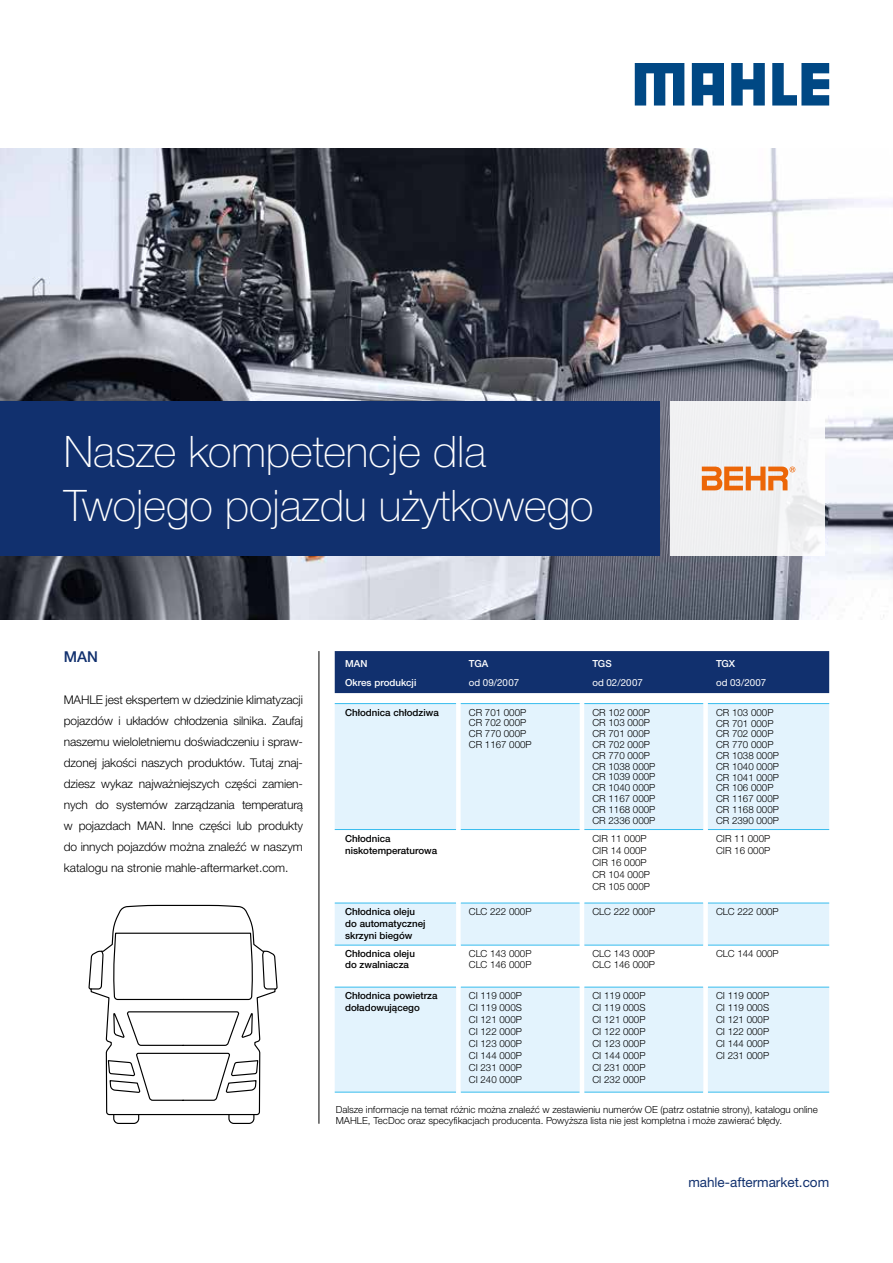
<style>
.page{position:relative;width:893px;height:1263px;background:#fff}
.page>*{position:absolute;margin:0;border:0;box-sizing:border-box;transform-origin:0 0}
.t1{font:100 43.5px/53.7px "Helvetica Neue LTW1 G";color:#fff}
.t2{font:500 15px "Helvetica Neue LTW1 G";color:#11306e}
.t3{font:13.5px "Helvetica Neue LTW1 G";color:#11306e}
.t4{font:300 12px/21px "Helvetica Neue LTW1 G";color:#000;text-align:justify}
.t5{font:300 9.75px/10.8px "Helvetica Neue LTW1 G";color:#000}
.t6{font:500 9.75px/12px "Helvetica Neue LTW1 G";color:#000}
.t7{font:9.75px "Helvetica Neue LTW1 G";color:#fff}
.t8{font:500 9.75px "Helvetica Neue LTW1 G";color:#fff}
</style>
<div class="page">
<svg style="left:635px;top:63px;width:49px;height:43px"></svg>
<svg style="left:731px;top:63px;width:34px;height:43px"></svg>
<svg style="left:772px;top:63px;width:57px;height:43px"></svg>
<svg style="left:692px;top:63px;width:32px;height:43px"></svg>
<svg style="left:88px;top:904px;width:190px;height:220px"></svg>
<img style="left:0;top:149px;width:893px;height:471px">
<hr style="left:319px;top:651px;width:1px;height:473px;background:#000">
<div style="left:335px;top:651px;width:494px;height:42px;background:#11306e"></div>
<svg style="left:335px;top:704px;width:494px;height:388px;fill:#e3f3fd"></svg>
<hr style="left:335px;top:703px;width:121px;height:1px;background:#36bcee">
<hr style="left:335px;top:829px;width:121px;height:1px;background:#36bcee">
<hr style="left:335px;top:903px;width:121px;height:1px;background:#36bcee">
<hr style="left:335px;top:945px;width:121px;height:1px;background:#36bcee">
<hr style="left:335px;top:987px;width:121px;height:1px;background:#36bcee">
<hr style="left:335px;top:1092px;width:121px;height:1px;background:#36bcee">
<hr style="left:461px;top:703px;width:119px;height:1px;background:#36bcee">
<hr style="left:584px;top:703px;width:119px;height:1px;background:#36bcee">
<hr style="left:708px;top:703px;width:121px;height:1px;background:#36bcee">
<hr style="left:461px;top:829px;width:119px;height:1px;background:#36bcee">
<hr style="left:584px;top:829px;width:119px;height:1px;background:#36bcee">
<hr style="left:708px;top:829px;width:121px;height:1px;background:#36bcee">
<hr style="left:461px;top:903px;width:119px;height:1px;background:#36bcee">
<hr style="left:584px;top:903px;width:119px;height:1px;background:#36bcee">
<hr style="left:708px;top:903px;width:121px;height:1px;background:#36bcee">
<hr style="left:461px;top:945px;width:119px;height:1px;background:#36bcee">
<hr style="left:584px;top:945px;width:119px;height:1px;background:#36bcee">
<hr style="left:708px;top:945px;width:121px;height:1px;background:#36bcee">
<hr style="left:461px;top:987px;width:119px;height:1px;background:#36bcee">
<hr style="left:584px;top:987px;width:119px;height:1px;background:#36bcee">
<hr style="left:708px;top:987px;width:121px;height:1px;background:#36bcee">
<hr style="left:461px;top:1092px;width:119px;height:1px;background:#36bcee">
<hr style="left:584px;top:1092px;width:119px;height:1px;background:#36bcee">
<hr style="left:708px;top:1092px;width:121px;height:1px;background:#36bcee">
<div style="left:456px;top:703px;width:5px;height:126px;background:#fff"></div>
<hr style="left:580px;top:703px;width:4px;height:126px;background:#fff">
<div style="left:703px;top:703px;width:5px;height:126px;background:#fff"></div>
<div style="left:456px;top:829px;width:5px;height:74px;background:#fff"></div>
<hr style="left:580px;top:829px;width:4px;height:74px;background:#fff">
<div style="left:703px;top:829px;width:5px;height:74px;background:#fff"></div>
<div style="left:456px;top:903px;width:5px;height:42px;background:#fff"></div>
<hr style="left:580px;top:903px;width:4px;height:42px;background:#fff">
<div style="left:703px;top:903px;width:5px;height:42px;background:#fff"></div>
<div style="left:456px;top:945px;width:5px;height:42px;background:#fff"></div>
<hr style="left:580px;top:945px;width:4px;height:42px;background:#fff">
<div style="left:703px;top:945px;width:5px;height:42px;background:#fff"></div>
<div style="left:456px;top:987px;width:5px;height:105px;background:#fff"></div>
<hr style="left:580px;top:987px;width:4px;height:105px;background:#fff">
<div style="left:703px;top:987px;width:5px;height:105px;background:#fff"></div>
<div style="left:0;top:401px;width:659px;height:155px;background:#11306e"></div>
<div style="left:670px;top:401px;width:154px;height:155px;background:linear-gradient(to right,#eeeef0,#f4f5f6)"></div>
<svg style="left:702px;top:466px;width:93px;height:25px"></svg>
<h1 class="t1" style="left:64px;top:425px;width:531px">Nasze kompetencje dla<br>Twojego pojazdu użytkowego</h1>
<h2 class="t2" style="left:64px;top:647px;width:36px">MAN</h2>
<p class="t4" style="left:64px;top:689px;width:241px">MAHLE jest ekspertem w dziedzinie klimatyzacji pojazdów i układów chłodzenia silnika. Zaufaj naszemu wieloletniemu doświadczeniu i spraw&shy;dzonej jakości naszych produktów. Tutaj znaj&shy;dziesz wykaz najważniejszych części zamien&shy;nych do systemów zarządzania temperaturą w pojazdach MAN. Inne części lub produkty do innych pojazdów można znaleźć w naszym katalogu na stronie mahle-aftermarket.com.</p>
<p class="t8" style="left:345px;top:657px;width:24px">MAN</p>
<p class="t8" style="left:469px;top:657px;width:21px">TGA</p>
<p class="t8" style="left:592px;top:657px;width:21px">TGS</p>
<p class="t8" style="left:716px;top:657px;width:21px">TGX</p>
<p class="t8" style="left:345px;top:677px;width:73px">Okres produkcji</p>
<p class="t7" style="left:469px;top:676px;width:52px">od 09/2007</p>
<p class="t7" style="left:592px;top:676px;width:52px">od 02/2007</p>
<p class="t7" style="left:716px;top:676px;width:52px">od 03/2007</p>
<p class="t6" style="left:345px;top:706px;width:95px">Chłodnica chłodziwa</p>
<p class="t5" style="left:469px;top:707px;width:64px">CR 701 000P<br>CR 702 000P<br>CR 770 000P<br>CR 1167 000P</p>
<p class="t5" style="left:592px;top:707px;width:64px">CR 102 000P<br>CR 103 000P<br>CR 701 000P<br>CR 702 000P<br>CR 770 000P<br>CR 1038 000P<br>CR 1039 000P<br>CR 1040 000P<br>CR 1167 000P<br>CR 1168 000P<br>CR 2336 000P</p>
<p class="t5" style="left:716px;top:707px;width:64px">CR 103 000P<br>CR 701 000P<br>CR 702 000P<br>CR 770 000P<br>CR 1038 000P<br>CR 1040 000P<br>CR 1041 000P<br>CR 106 000P<br>CR 1167 000P<br>CR 1168 000P<br>CR 2390 000P</p>
<p class="t6" style="left:345px;top:832px;width:93px">Chłodnica niskotemperaturowa</p>
<p class="t5" style="left:592px;top:832px;width:59px;line-height:12px">CIR 11 000P<br>CIR 14 000P<br>CIR 16 000P<br>CR 104 000P<br>CR 105 000P</p>
<p class="t5" style="left:716px;top:832px;width:56px;line-height:12px">CIR 11 000P<br>CIR 16 000P</p>
<p class="t6" style="left:345px;top:906px;width:82px">Chłodnica oleju do automatycznej skrzyni biegów</p>
<p class="t5" style="left:469px;top:906px;width:64px">CLC 222 000P</p>
<p class="t5" style="left:592px;top:906px;width:64px">CLC 222 000P</p>
<p class="t5" style="left:716px;top:906px;width:64px">CLC 222 000P</p>
<p class="t6" style="left:345px;top:948px;width:71px;line-height:10.8px">Chłodnica oleju do zwalniacza</p>
<p class="t5" style="left:469px;top:948px;width:64px">CLC 143 000P<br>CLC 146 000P</p>
<p class="t5" style="left:592px;top:948px;width:64px">CLC 143 000P<br>CLC 146 000P</p>
<p class="t5" style="left:716px;top:948px;width:64px">CLC 144 000P</p>
<p class="t6" style="left:345px;top:990px;width:94px">Chłodnica powietrza doładowującego</p>
<p class="t5" style="left:469px;top:990px;width:55px;line-height:12px;text-align:justify">CI 119 000P CI 119 000S CI 121 000P CI 122 000P CI 123 000P CI 144 000P CI 231 000P CI 240 000P</p>
<p class="t5" style="left:592px;top:990px;width:55px;line-height:12px;text-align:justify">CI 119 000P CI 119 000S CI 121 000P CI 122 000P CI 123 000P CI 144 000P CI 231 000P CI 232 000P</p>
<p class="t5" style="left:716px;top:990px;width:55px;line-height:12px;text-align:justify">CI 119 000P CI 119 000S CI 121 000P CI 122 000P CI 144 000P CI 231 000P</p>
<p class="t5" style="left:336px;top:1104px;width:484px">Dalsze informacje na temat różnic można znaleźć w zestawieniu numerów OE (patrz ostatnie strony), katalogu online<br>MAHLE, TecDoc oraz specyfikacjach producenta. Powyższa lista nie jest kompletna i może zawierać błędy.</p>
<h3 class="t3" style="left:688px;top:1173px;width:142px">mahle-aftermarket.com</h3>
</div>
